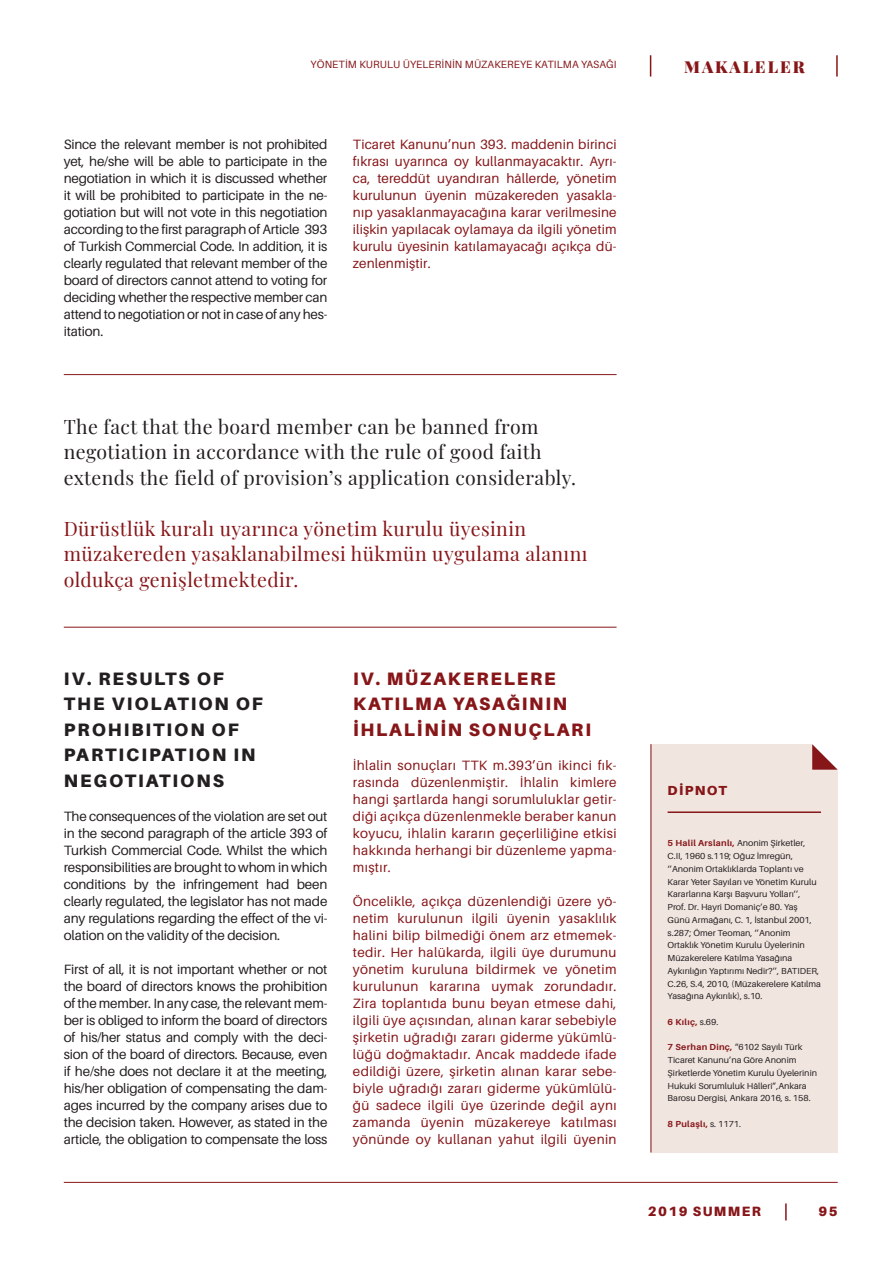
<style>
.page{position:relative;width:893px;height:1263px;background:#fff}
.page>*{position:absolute;margin:0;border:0;box-sizing:border-box;transform-origin:0 0}
.t1{font:19.5px/25.5px "Playfair Display";letter-spacing:.02em;color:#231f20}
.t2{font:19.5px/25.5px "Playfair Display";letter-spacing:.02em;color:#871619}
.ING_metin_baslik{font:900 18px/25.5px "Aileron";letter-spacing:.11em;color:#231f20}
.TR_metin_baslik{font:900 18px/25.5px "Aileron";letter-spacing:.1em;color:#871619}
.t3{font:900 16.5px "Playfair Display";letter-spacing:.12em;color:#871619}
.ING_metin{font:13.5px/17px "Aileron";letter-spacing:-.015em;color:#231f20;text-align:justify}
.TR_metin{font:13.5px/17px "Aileron";letter-spacing:.025em;color:#871619;text-align:justify}
.t4{font:900 13.5px "Aileron";letter-spacing:.11em;color:#871619}
.t5{font:900 13.05px "Aileron";letter-spacing:.1em;color:#871619}
.t6{font:10.5px "Aileron";letter-spacing:.01em;color:#871619}
.t7{font:8.7px/12.8px "Aileron";color:#231f20}
.t8{font:700 8.7px "Aileron";letter-spacing:.03em;color:#871619}
.s1{font-weight:700;color:#871619}
.s2{font-weight:400;color:#231f20}
</style>
<div class="page">
<hr style="left:64px;top:1182px;width:774px;height:1px;background:#871619">
<svg style="left:785px;top:1203px;width:2px;height:17px"></svg>
<svg style="left:650px;top:55px;width:1px;height:22px"></svg>
<hr style="left:836px;top:55px;width:2px;height:22px;background:#871619">
<hr style="left:64px;top:374px;width:553px;height:1px;background:#871619">
<hr style="left:64px;top:627px;width:553px;height:1px;background:#871619">
<div style="left:651px;top:744px;width:187px;height:408px;background:#f0e5df"></div>
<hr style="left:668px;top:811px;width:153px;height:2px;background:#871619">
<svg style="left:812px;top:744px;width:26px;height:26px"></svg>
<hr style="left:651px;top:744px;width:1px;height:408px;background:#871619">
<p class="t6" style="left:311px;top:59px;width:307px">YÖNETİM KURULU ÜYELERİNİN MÜZAKEREYE KATILMA YASAĞI</p>
<p class="ING_metin" style="left:64px;top:136px;width:265px">Since the relevant member is not prohibited yet, he/she will be able to participate in the negotiation in which it is discussed whether it will be prohibited to participate in the ne&shy;gotiation but will not vote in this negotiation according to the first paragraph of Article 393 of Turkish Commercial Code. In addition, it is clearly regulated that relevant member of the board of directors cannot attend to voting for deciding whether the respective member can attend to negotiation or not in case of any hes&shy;itation.</p>
<p class="TR_metin" style="left:353px;top:136px;width:265px">Ticaret Kanunu’nun 393. maddenin birinci fıkrası uyarınca oy kullanmayacaktır. Ayrı&shy;ca, tereddüt uyandıran hâllerde, yönetim kurulunun üyenin müzakereden yasakla&shy;nıp yasaklanmayacağına karar verilmesine ilişkin yapılacak oylamaya da ilgili yönetim kurulu üyesinin katılamayacağı açıkça dü&shy;zenlenmiştir.</p>
<p class="t3" style="left:684px;top:54px;width:122px">MAKALELER</p>
<p class="t1" style="left:64px;top:412px;width:514px">The fact that the board member can be banned from negotiation in accordance with the rule of good faith extends the field of provision’s application considerably.</p>
<p class="t2" style="left:64px;top:514px;width:525px">Dürüstlük kuralı uyarınca yönetim kurulu üyesinin müzakereden yasaklanabilmesi hükmün uygulama alanını oldukça genişletmektedir.</p>
<p class="ING_metin_baslik" style="left:64px;top:665px;width:201px">IV. RESULTS OF<br>THE VIOLATION OF<br>PROHIBITION OF<br>PARTICIPATION IN<br>NEGOTIATIONS</p>
<p class="ING_metin" style="left:64px;top:808px;width:265px">The consequences of the violation are set out in the second paragraph of the article 393 of Turkish Commercial Code. Whilst the which responsibilities are brought to whom in which conditions by the infringement had been clearly regulated, the legislator has not made any regulations regarding the effect of the vi&shy;olation on the validity of the decision.</p>
<p class="ING_metin" style="left:64px;top:961px;width:265px">First of all, it is not important whether or not the board of directors knows the prohibition of the member. In any case, the relevant mem&shy;ber is obliged to inform the board of directors of his/her status and comply with the deci&shy;sion of the board of directors. Because, even if he/she does not declare it at the meeting, his/her obligation of compensating the dam&shy;ages incurred by the company arises due to the decision taken. However, as stated in the article, the obligation to compensate the loss</p>
<p class="TR_metin_baslik" style="left:353px;top:665px;width:239px">IV. MÜZAKERELERE<br>KATILMA YASAĞININ<br>İHLALININ SONUÇLARI</p>
<p class="TR_metin" style="left:353px;top:757px;width:265px">İhlalin sonuçları TTK m.393’ün ikinci fık&shy;rasında düzenlenmiştir. İhlalin kimlere hangi şartlarda hangi sorumluluklar getir&shy;diği açıkça düzenlenmekle beraber kanun koyucu, ihlalin kararın geçerliliğine etkisi hakkında herhangi bir düzenleme yapma&shy;mıştır.</p>
<p class="TR_metin" style="left:353px;top:893px;width:265px">Öncelikle, açıkça düzenlendiği üzere yö&shy;netim kurulunun ilgili üyenin yasaklılık halini bilip bilmediği önem arz etmemek&shy;tedir. Her halükarda, ilgili üye durumunu yönetim kuruluna bildirmek ve yönetim kurulunun kararına uymak zorundadır.<br>Zira toplantıda bunu beyan etmese dahi, ilgili üye açısından, alınan karar sebebiyle şirketin uğradığı zararı giderme yükümlü&shy;lüğü doğmaktadır. Ancak maddede ifade edildiği üzere, şirketin alınan karar sebe&shy;biyle uğradığı zararı giderme yükümlülü&shy;ğü sadece ilgili üye üzerinde değil aynı zamanda üyenin müzakereye katılması yönünde oy kullanan yahut ilgili üyenin</p>
<p class="t5" style="left:668px;top:783px;width:61px">DİPNOT</p>
<p class="t7" style="left:668px;top:837px;width:155px"><span class="s1">5 Halil Arslanlı,</span> Anonim Şirketler, C.II, 1960 s.119; Oğuz İmregün, ‘’Anonim Ortaklıklarda Toplantı ve Karar Yeter Sayıları ve Yönetim Kurulu Kararlarına Karşı Başvuru Yolları’’,<br>Prof. Dr. Hayri Domaniç’e 80. Yaş Günü Armağanı, C. 1, İstanbul 2001, s.287; Ömer Teoman, ‘’Anonim Ortaklık Yönetim Kurulu Üyelerinin Müzakerelere Katılma Yasağına Aykırılığın Yaptırımı Nedir?’’, BATIDER, C.26, S.4, 2010, (Müzakerelere Katılma Yasağına Aykırılık), s.10.</p>
<p class="t8" style="left:668px;top:1017px;width:52px">6 Kılıç, <span class="s2">s.69.</span></p>
<p class="t7" style="left:668px;top:1041px;width:151px"><span class="s1">7 Serhan Dinç,</span> “6102 Sayılı Türk Ticaret Kanunu’na Göre Anonim Şirketlerde Yönetim Kurulu Üyelerinin Hukuki Sorumluluk Hâlleri”,Ankara Barosu Dergisi, Ankara 2016, s. 158.</p>
<p class="t8" style="left:668px;top:1119px;width:75px">8 Pulaşlı, <span class="s2">s. 1171.</span></p>
<p class="t4" style="left:648px;top:1203px;width:115px">2019 SUMMER</p>
<p class="t4" style="left:818px;top:1203px;width:21px">95</p>
</div>
